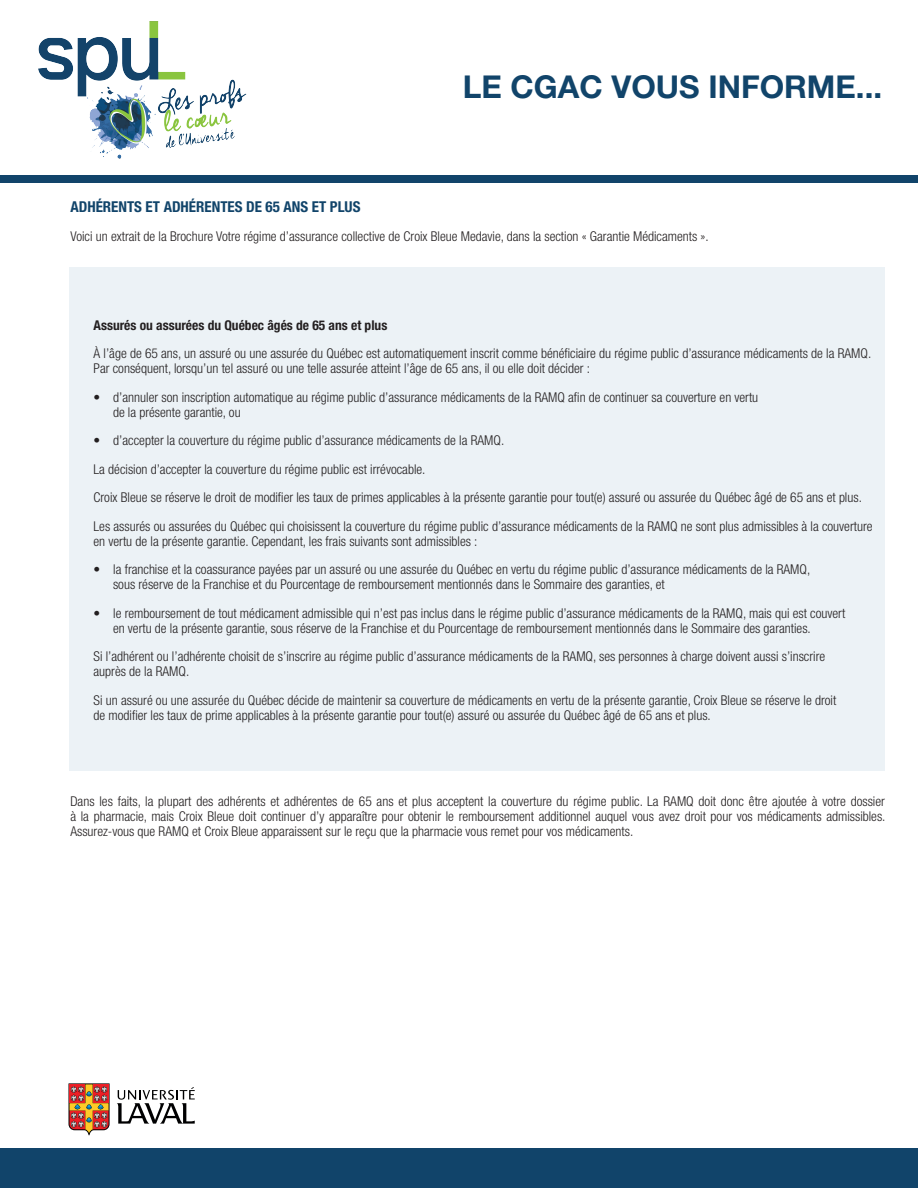
<style>
.page{position:relative;width:918px;height:1188px;background:#fff}
.page>*{position:absolute;margin:0;border:0;box-sizing:border-box;transform-origin:0 0}
.t1{font:700 31.5px "Helvetica Neue";color:#11446a}
.t2{font:700 condensed 15px "Helvetica Neue LT Std";color:#11446a}
.t3{font:300 condensed 13.5px/15px "Helvetica Neue LT Std";color:#231f20}
.t4{font:700 condensed 13.5px "Helvetica Neue LT Std";color:#231f20}
</style>
<div class="page">
<div style="left:70px;top:268px;width:815px;height:503px;background:#ecf2f6"></div>
<svg style="left:117px;top:1087px;width:78px;height:37px"></svg>
<svg style="left:69px;top:1083px;width:41px;height:52px;background:#be6f50"></svg>
<div style="left:0;top:175px;width:918px;height:8px;background:#11446a"></div>
<img style="left:38px;top:21px;width:209px;height:138px">
<div style="left:0;top:1148px;width:918px;height:40px;background:#11446a"></div>
<h1 class="t1" style="left:463px;top:68px;width:421px">LE CGAC VOUS INFORME...</h1>
<p class="t2" style="left:70px;top:198px;width:292px">ADHÉRENTS ET ADHÉRENTES DE 65 ANS ET PLUS</p>
<p class="t3" style="left:70px;top:228px;width:640px">Voici un extrait de la Brochure Votre régime d’assurance collective de Croix Bleue Medavie, dans la section « Garantie Médicaments ».</p>
<p class="t4" style="left:94px;top:317px;width:295px">Assurés ou assurées du Québec âgés de 65 ans et plus</p>
<p class="t3" style="left:94px;top:346px;width:779px">À l’âge de 65 ans, un assuré ou une assurée du Québec est automatiquement inscrit comme bénéficiaire du régime public d’assurance médicaments de la RAMQ.<br>Par conséquent, lorsqu’un tel assuré ou une telle assurée atteint l’âge de 65 ans, il ou elle doit décider :</p>
<p class="t3" style="left:113px;top:390px;width:647px;text-indent:-19px">• d’annuler son inscription automatique au régime public d’assurance médicaments de la RAMQ afin de continuer sa couverture en vertu de la présente garantie, ou</p>
<p class="t3" style="left:94px;top:426px;width:780px;line-height:28.5px">• d’accepter la couverture du régime public d’assurance médicaments de la RAMQ.<br>La décision d’accepter la couverture du régime public est irrévocable.<br>Croix Bleue se réserve le droit de modifier les taux de primes applicables à la présente garantie pour tout(e) assuré ou assurée du Québec âgé de 65 ans et plus.<br>Les assurés ou assurées du Québec qui choisissent la couverture du régime public d’assurance médicaments de la RAMQ ne sont plus admissibles à la couverture</p>
<p class="t3" style="left:94px;top:534px;width:385px">en vertu de la présente garantie. Cependant, les frais suivants sont admissibles :</p>
<p class="t3" style="left:113px;top:562px;width:699px;text-indent:-19px">• la franchise et la coassurance payées par un assuré ou une assurée du Québec en vertu du régime public d’assurance médicaments de la RAMQ, sous réserve de la Franchise et du Pourcentage de remboursement mentionnés dans le Sommaire des garanties, et</p>
<p class="t3" style="left:113px;top:606px;width:734px;text-indent:-19px">• le remboursement de tout médicament admissible qui n’est pas inclus dans le régime public d’assurance médicaments de la RAMQ, mais qui est couvert en vertu de la présente garantie, sous réserve de la Franchise et du Pourcentage de remboursement mentionnés dans le Sommaire des garanties.</p>
<p class="t3" style="left:94px;top:649px;width:733px">Si l’adhérent ou l’adhérente choisit de s’inscrire au régime public d’assurance médicaments de la RAMQ, ses personnes à charge doivent aussi s’inscrire auprès de la RAMQ.</p>
<p class="t3" style="left:94px;top:693px;width:744px">Si un assuré ou une assurée du Québec décide de maintenir sa couverture de médicaments en vertu de la présente garantie, Croix Bleue se réserve le droit de modifier les taux de prime applicables à la présente garantie pour tout(e) assuré ou assurée du Québec âgé de 65 ans et plus.</p>
<p class="t3" style="left:70px;top:793px;width:817px;text-align:justify">Dans les faits, la plupart des adhérents et adhérentes de 65 ans et plus acceptent la couverture du régime public. La RAMQ doit donc être ajoutée à votre dossier à la pharmacie, mais Croix Bleue doit continuer d’y apparaître pour obtenir le remboursement additionnel auquel vous avez droit pour vos médicaments admissibles.<br>Assurez-vous que RAMQ et Croix Bleue apparaissent sur le reçu que la pharmacie vous remet pour vos médicaments.</p>
</div>
